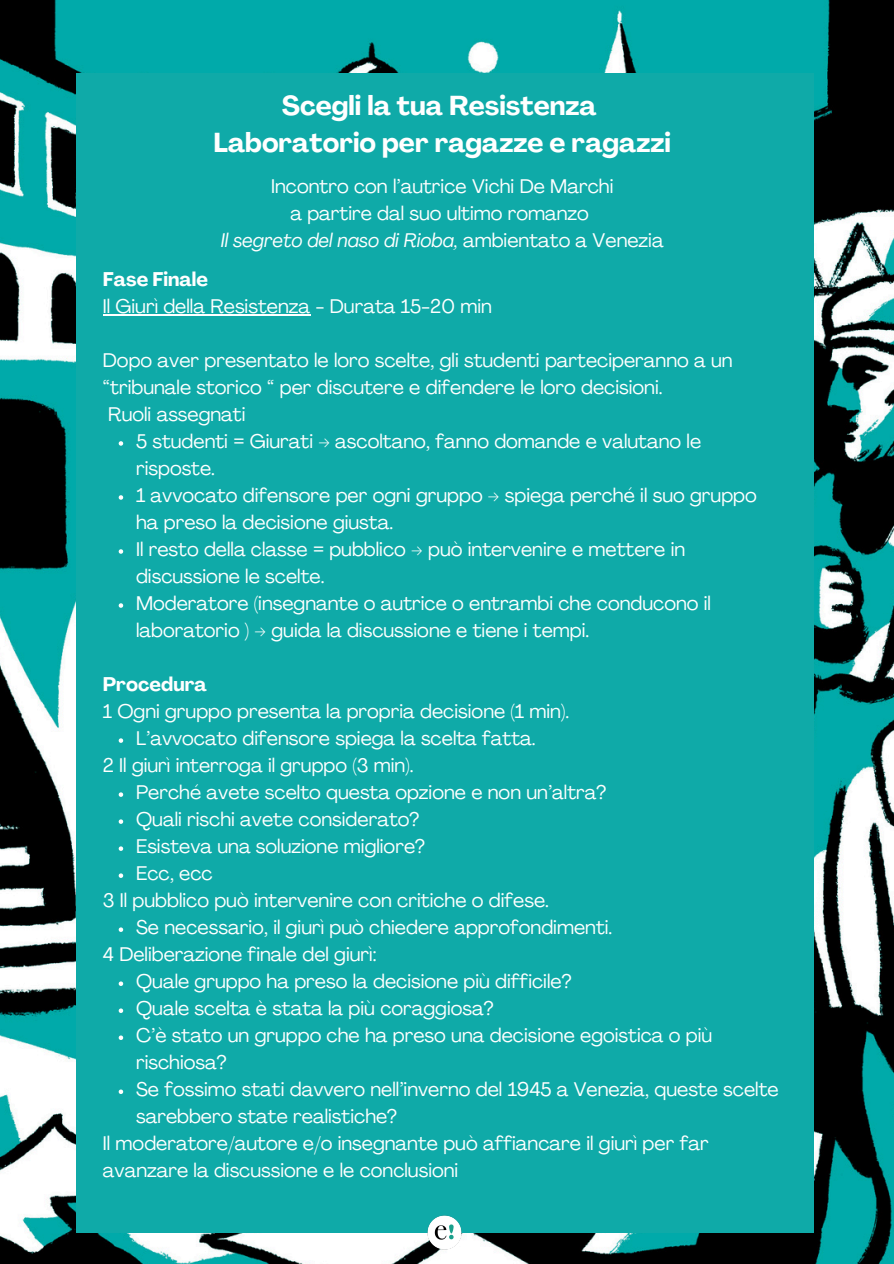
<style>
.page{position:relative;width:894px;height:1264px;background:#fff}
.page>*{position:absolute;margin:0;border:0;box-sizing:border-box;transform-origin:0 0}
.t1{font:700 27px/37.2px "Agrandir";color:#fff;text-align:center}
.t2{font:19.5px/27px "Agrandir";color:#fff}
.t3{font:italic 19.5px "Agrandir";color:#fff}
.t4{font:700 19.5px "Agrandir";color:#fff}
.s1{font-style:normal}
</style>
<div class="page">
<img style="left:0;top:0;width:893px;height:1263px">
<div style="left:77px;top:73px;width:736px;height:1159px;background:#0faaa8"></div>
<img style="left:414px;top:1215px;width:61px;height:48px">
<hr style="left:103px;top:314px;width:207px;height:1px;background:#fff">
<svg style="left:119px;top:441px;width:4px;height:4px"></svg>
<svg style="left:119px;top:495px;width:4px;height:4px"></svg>
<svg style="left:119px;top:549px;width:4px;height:4px"></svg>
<svg style="left:119px;top:603px;width:4px;height:4px"></svg>
<svg style="left:119px;top:738px;width:4px;height:4px"></svg>
<svg style="left:119px;top:792px;width:4px;height:4px"></svg>
<svg style="left:119px;top:819px;width:4px;height:4px"></svg>
<svg style="left:119px;top:846px;width:4px;height:4px"></svg>
<svg style="left:119px;top:873px;width:4px;height:4px"></svg>
<svg style="left:119px;top:927px;width:4px;height:4px"></svg>
<svg style="left:119px;top:981px;width:4px;height:4px"></svg>
<svg style="left:119px;top:1008px;width:4px;height:4px"></svg>
<svg style="left:119px;top:1035px;width:4px;height:4px"></svg>
<svg style="left:119px;top:1089px;width:4px;height:4px"></svg>
<p class="t1" style="left:213px;top:90px;width:459px">Scegli la tua Resistenza<br>Laboratorio per ragazze e ragazzi</p>
<h1 class="t2" style="left:271px;top:175px;width:343px">Incontro con l’autrice Vichi De Marchi</h1>
<p class="t2" style="left:290px;top:202px;width:300px">a partire dal suo ultimo romanzo</p>
<p class="t3" style="left:221px;top:232px;width:444px">Il segreto del naso di Rioba, <span class="s1">ambientato a Venezia</span></p>
<p class="t4" style="left:103px;top:271px;width:107px">Fase Finale</p>
<p class="t2" style="left:103px;top:294px;width:390px">Il Giurì della Resistenza - Durata 15-20 min</p>
<p class="t2" style="left:103px;top:348px;width:631px">Dopo aver presentato le loro scelte, gli studenti parteciperanno a un “tribunale storico “ per discutere e difendere le loro decisioni.</p>
<p class="t2" style="left:108px;top:402px;width:139px">Ruoli assegnati</p>
<p class="t2" style="left:136px;top:429px;width:566px">5 studenti = Giurati → ascoltano, fanno domande e valutano le risposte.</p>
<p class="t2" style="left:136px;top:483px;width:622px">1 avvocato difensore per ogni gruppo → spiega perché il suo gruppo ha preso la decisione giusta.</p>
<p class="t2" style="left:136px;top:537px;width:550px">Il resto della classe = pubblico → può intervenire e mettere in discussione le scelte.</p>
<p class="t2" style="left:136px;top:591px;width:576px">Moderatore (insegnante o autrice o entrambi che conducono il laboratorio ) → guida la discussione e tiene i tempi.</p>
<p class="t4" style="left:103px;top:676px;width:106px">Procedura</p>
<p class="t2" style="left:103px;top:699px;width:467px">1 Ogni gruppo presenta la propria decisione (1 min).</p>
<p class="t2" style="left:136px;top:726px;width:401px">L’avvocato difensore spiega la scelta fatta.</p>
<p class="t2" style="left:103px;top:753px;width:312px">2 Il giurì interroga il gruppo (3 min).</p>
<p class="t2" style="left:136px;top:780px;width:471px">Perché avete scelto questa opzione e non un’altra?</p>
<p class="t2" style="left:136px;top:807px;width:285px">Quali rischi avete considerato?</p>
<p class="t2" style="left:136px;top:834px;width:290px">Esisteva una soluzione migliore?</p>
<p class="t2" style="left:136px;top:861px;width:78px">Ecc, ecc</p>
<p class="t2" style="left:103px;top:888px;width:447px">3 Il pubblico può intervenire con critiche o difese.</p>
<p class="t2" style="left:136px;top:915px;width:477px">Se necessario, il giurì può chiedere approfondimenti.</p>
<p class="t2" style="left:103px;top:942px;width:275px">4 Deliberazione finale del giurì:</p>
<p class="t2" style="left:136px;top:969px;width:437px">Quale gruppo ha preso la decisione più difficile?</p>
<p class="t2" style="left:136px;top:996px;width:359px">Quale scelta è stata la più coraggiosa?</p>
<p class="t2" style="left:136px;top:1023px;width:577px">C’è stato un gruppo che ha preso una decisione egoistica o più rischiosa?</p>
<p class="t2" style="left:136px;top:1077px;width:644px">Se fossimo stati davvero nell’inverno del 1945 a Venezia, queste scelte sarebbero state realistiche?</p>
<p class="t2" style="left:103px;top:1131px;width:607px">Il moderatore/autore e/o insegnante può affiancare il giurì per far avanzare la discussione e le conclusioni</p>
</div>
